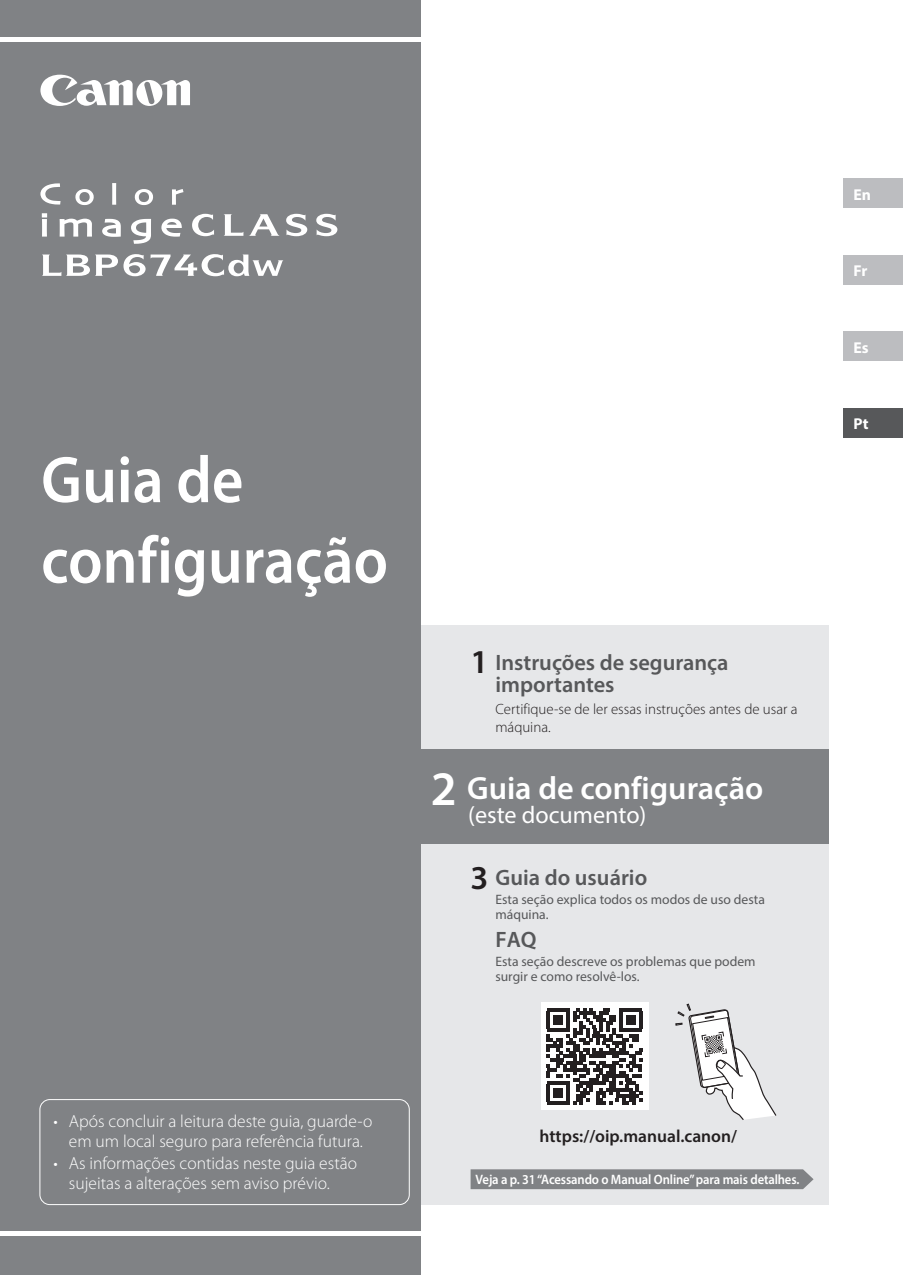
<style>
.page{position:relative;width:903px;height:1275px;background:#fff}
.page>*{position:absolute;margin:0;border:0;box-sizing:border-box;transform-origin:0 0}
.t1{font:600 66.5px/80.5px "Myriad Pro";color:#fff;scale:.92 1}
.t2{font:600 32.2px "Myriad Pro";color:#fff}
.t3{font:24.15px "Myriad Pro";color:#fff}
.t4{font:600 22.4px/22.4px "Myriad Pro";color:#57585a}
.t5{font:300 17.5px/19.8px "Myriad Pro";color:#fff;text-align:center}
.t6{font:600 17.5px "Myriad Pro";color:#231f20}
.t7{font:700 15.75px "Myriad Pro";color:#fff}
.t8{font:300 14.88px/17.8px "Myriad Pro";color:#231f20}
.t9{font:13.65px/14.9px "Myriad Pro";color:#57585a}
.t10{font:600 13.65px "Myriad Pro";letter-spacing:-.01em;color:#fff;scale:.93 1}
.s1{font-size:33.43px;color:#231f20}
.s2{font-size:48.3px}
</style>
<div class="page">
<div style="left:843px;top:331px;width:60px;height:30px;background:#bcbdc0"></div>
<div style="left:843px;top:255px;width:60px;height:30px;background:#bcbdc0"></div>
<div style="left:843px;top:179px;width:60px;height:29px;background:#bcbdc0"></div>
<div style="left:843px;top:408px;width:60px;height:30px;background:#57585a"></div>
<div style="left:372px;top:625px;width:456px;height:124px;background:#e6e7e9"></div>
<div style="left:372px;top:843px;width:456px;height:362px;background:#e6e7e9"></div>
<div style="left:0;top:0;width:420px;height:1275px;background:#808285"></div>
<div style="left:376px;top:749px;width:452px;height:94px;background:#808285"></div>
<hr style="left:0;top:38px;width:420px;height:4px;background:#fff">
<div style="left:0;top:1231px;width:420px;height:5px;background:#fff"></div>
<svg style="left:40px;top:75px;width:150px;height:31px"></svg>
<div style="left:40px;top:1099px;width:369px;height:106px;border:1px solid #fff;border-radius:10px"></div>
<div style="left:541px;top:1003px;width:107px;height:107px;background:#fff"></div>
<svg style="left:675px;top:1003px;width:101px;height:117px"></svg>
<svg style="left:546px;top:1008px;width:97px;height:97px"></svg>
<div style="left:471px;top:1169px;width:342px;height:20px;background:#808285"></div>
<svg style="left:40px;top:183px;width:21px;height:22px"></svg>
<svg style="left:75px;top:189px;width:19px;height:16px"></svg>
<svg style="left:112px;top:183px;width:4px;height:22px"></svg>
<svg style="left:135px;top:189px;width:18px;height:16px"></svg>
<svg style="left:172px;top:189px;width:11px;height:16px"></svg>
<svg style="left:42px;top:213px;width:5px;height:24px"></svg>
<svg style="left:60px;top:219px;width:32px;height:18px"></svg>
<svg style="left:102px;top:219px;width:19px;height:18px"></svg>
<svg style="left:131px;top:219px;width:20px;height:25px"></svg>
<svg style="left:161px;top:219px;width:21px;height:18px"></svg>
<svg style="left:192px;top:214px;width:22px;height:22px"></svg>
<svg style="left:224px;top:214px;width:56px;height:22px"></svg>
<svg style="left:286px;top:214px;width:21px;height:22px"></svg>
<svg style="left:316px;top:214px;width:21px;height:22px"></svg>
<svg style="left:42px;top:254px;width:241px;height:22px"></svg>
<h1 class="t1" style="left:41px;top:438px;width:378px">Guia de configuração</h1>
<p class="t4" style="left:495px;top:651px;width:235px;text-indent:-25px"><span class="s1">1</span> Instruções de segurança importantes</p>
<p class="t8" style="left:495px;top:700px;width:304px">Certifique-se de ler essas instruções antes de usar a máquina.</p>
<h2 class="t2" style="left:431px;top:768px;width:334px"><span class="s2">2</span> Guia de configuração</h2>
<h3 class="t3" style="left:468px;top:800px;width:180px">(este documento)</h3>
<p class="t4" style="left:471px;top:866px;width:178px"><span class="s1">3</span> Guia do usuário</p>
<p class="t9" style="left:495px;top:892px;width:271px">Esta seção explica todos os modos de uso desta máquina.</p>
<p class="t4" style="left:495px;top:928px;width:43px">FAQ</p>
<p class="t9" style="left:495px;top:954px;width:262px">Esta seção descreve os problemas que podem surgir e como resolvê-los.</p>
<p class="t5" style="left:54px;top:1111px;width:320px">• Após concluir a leitura deste guia, guarde-o em um local seguro para referência futura.</p>
<p class="t5" style="left:69px;top:1153px;width:289px;text-align:left;text-indent:-15px">• As informações contidas neste guia estão sujeitas a alterações sem aviso prévio.</p>
<p class="t6" style="left:539px;top:1125px;width:199px">https://oip.manual.canon/</p>
<p class="t10" style="left:475px;top:1170px;width:350px">Veja a p. 31 “Acessando o Manual Online” para mais detalhes.</p>
<p class="t7" style="left:853px;top:184px;width:19px">En</p>
<p class="t7" style="left:853px;top:261px;width:15px">Fr</p>
<p class="t7" style="left:853px;top:337px;width:17px">Es</p>
<p class="t7" style="left:853px;top:414px;width:17px">Pt</p>
</div>
